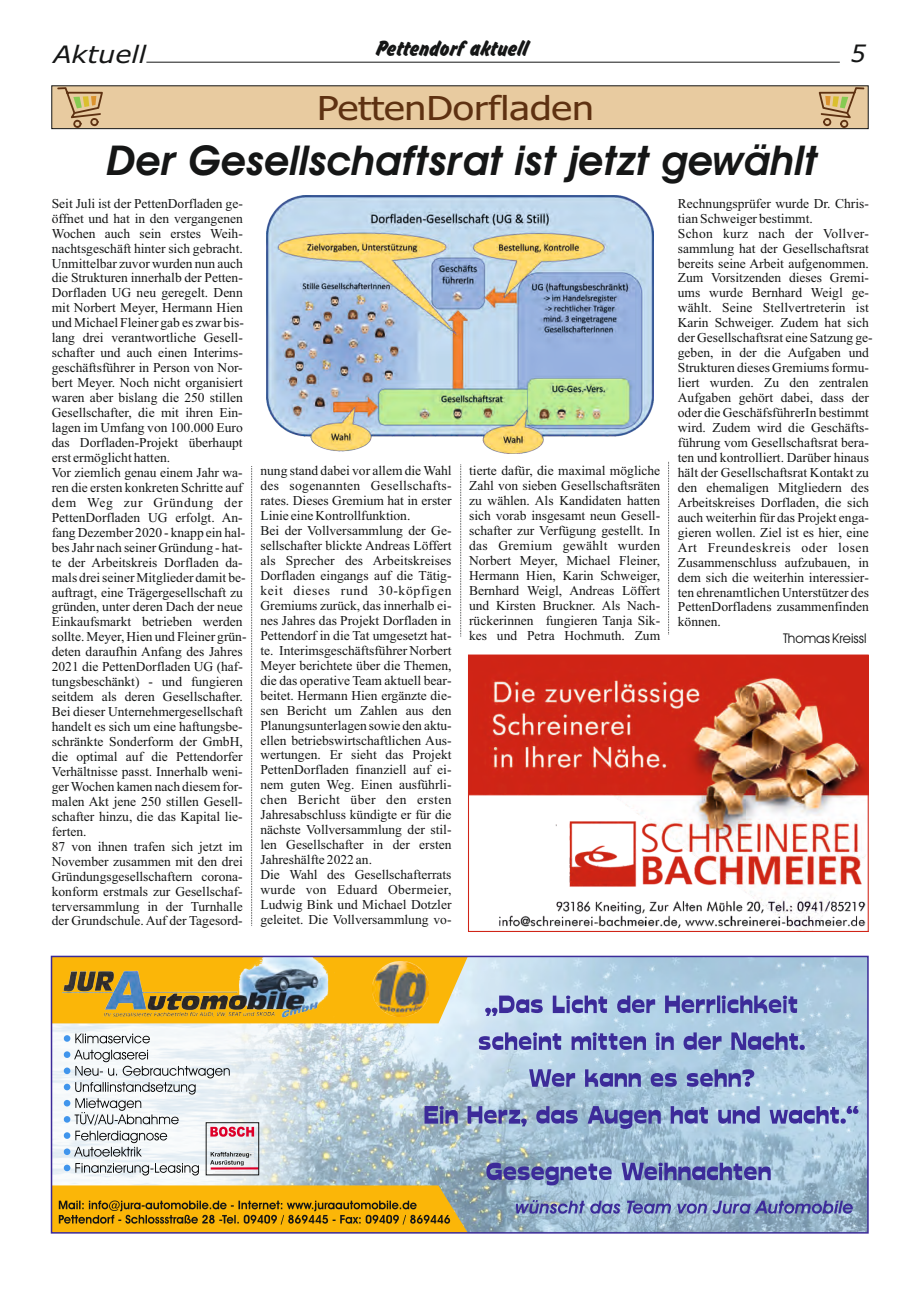
<style>
.page{position:relative;width:920px;height:1290px;background:#fff}
.page>*{position:absolute;margin:0;border:0;box-sizing:border-box;transform-origin:0 0}
.t1{font:italic 600 41.4px "Avant Garde IT Cby BT";color:#151616}
.t2{font:33px "Tahoma";color:#5e3111;scale:1.18 1}
.t3{font:24px "Okay D";color:#151616}
.t4{font:italic 24px "Verdana";color:#151616;scale:1.13 1}
.t5{font:italic 24px "Verdana";color:#151616}
.t6{font:13.5px/15px "Times New Roman";color:#151616}
.t7{font:13.5px "Avant Garde IT Cby BT";color:#151616}
</style>
<div class="page">
<svg style="left:146px;top:61px;width:694px;height:2px"></svg>
<svg style="left:251px;top:466px;width:1px;height:460px"></svg>
<svg style="left:460px;top:465px;width:1px;height:172px"></svg>
<div style="left:52px;top:86px;width:816px;height:43px;background:#e8cba0;border:1px solid #151616"></div>
<svg style="left:57px;top:87px;width:46px;height:41px"></svg>
<svg style="left:819px;top:87px;width:46px;height:41px"></svg>
<svg style="left:668px;top:462px;width:1px;height:173px"></svg>
<img style="left:266px;top:195px;width:388px;height:258px">
<img style="left:54px;top:1023px;width:160px;height:162px">
<img style="left:214px;top:959px;width:652px;height:271px">
<div style="left:54px;top:959px;width:414px;height:64px;background:#fbb608"></div>
<img style="left:62px;top:959px;width:273px;height:61px">
<hr style="left:211px;top:1167px;width:48px;height:2px;background:#de0029">
<svg style="left:64px;top:1033px;width:190px;height:142px"></svg>
<div style="left:206px;top:1122px;width:53px;height:53px;border:1px solid #151616"></div>
<img style="left:373px;top:961px;width:55px;height:56px">
<svg style="left:54px;top:1185px;width:414px;height:45px;background:#d69f12"></svg>
<svg style="left:424px;top:995px;width:434px;height:134px;background:#a1b4d4"></svg>
<svg style="left:629px;top:1069px;width:125px;height:18px;background:#7a86c0"></svg>
<svg style="left:486px;top:1163px;width:285px;height:22px;background:#7882ba"></svg>
<svg style="left:516px;top:1200px;width:337px;height:14px;background:#7b88bb"></svg>
<div style="left:51px;top:956px;width:818px;height:277px;border:2px solid #3c2b99"></div>
<img style="left:470px;top:656px;width:397px;height:274px">
<div style="left:468px;top:654px;width:401px;height:278px;border:1px solid #d02417"></div>
<h3 class="t4" style="left:53px;top:44px;width:84px">Aktuell</h3>
<h3 class="t3" style="left:376px;top:37px;width:154px">Pettendorf aktuell</h3>
<h3 class="t5" style="left:851px;top:43px;width:17px">5</h3>
<h2 class="t2" style="left:317px;top:94px;width:236px">PettenDorfladen</h2>
<h1 class="t1" style="left:107px;top:143px;width:712px">Der Gesellschaftsrat ist jetzt gewählt</h1>
<p class="t6" style="left:52px;top:197px;width:196px">Seit Juli ist der PettenDorfladen ge&shy;öffnet und hat in den vergangenen Wochen auch sein erstes Weih&shy;nachtsgeschäft hinter sich gebracht.<br>Unmittelbar zuvor wurden nun auch die Strukturen innerhalb der Petten-Dorfladen UG neu geregelt. Denn mit Norbert Meyer, Hermann Hien und Michael Fleiner gab es zwar bis&shy;lang drei verantwortliche Gesell&shy;schafter und auch einen Interims&shy;geschäftsführer in Person von Nor&shy;bert Meyer. Noch nicht organisiert waren aber bislang die 250 stillen Gesellschafter, die mit ihren Ein&shy;lagen im Umfang von 100.000 Euro das Dorfladen-Projekt überhaupt erst ermöglicht hatten.<br>Vor ziemlich genau einem Jahr wa&shy;ren die ersten konkreten Schritte auf dem Weg zur Gründung der PettenDorfladen UG erfolgt. An&shy;fang Dezember 2020 - knapp ein hal&shy;bes Jahr nach seiner Gründung - hat&shy;te der Arbeitskreis Dorfladen da&shy;mals drei seiner Mitglieder damit be&shy;auftragt, eine Trägergesellschaft zu gründen, unter deren Dach der neue Einkaufsmarkt betrieben werden sollte. Meyer, Hien und Fleiner grün&shy;deten daraufhin Anfang des Jahres 2021 die PettenDorfladen UG (haf&shy;tungsbeschänkt) - und fungieren seitdem als deren Gesellschafter.<br>Bei dieser Unternehmergesellschaft handelt es sich um eine haftungsbe&shy;schränkte Sonderform der GmbH, die optimal auf die Pettendorfer Verhältnisse passt. Innerhalb weni&shy;ger Wochen kamen nach diesem for&shy;malen Akt jene 250 stillen Gesell&shy;schafter hinzu, die das Kapital lie&shy;ferten.<br>87 von ihnen trafen sich jetzt im November zusammen mit den drei Gründungsgesellschaftern corona&shy;konform erstmals zur Gesellschaf&shy;terversammlung in der Turnhalle der Grundschule. Auf der Tagesord-</p>
<p class="t6" style="left:260px;top:465px;width:193px">nung stand dabei vor allem die Wahl des sogenannten Gesellschafts&shy;rates. Dieses Gremium hat in erster Linie eine Kontrollfunktion.<br>Bei der Vollversammlung der Ge&shy;sellschafter blickte Andreas Löffert als Sprecher des Arbeitskreises Dorfladen eingangs auf die Tätig&shy;keit dieses rund 30-köpfigen Gremiums zurück, das innerhalb ei&shy;nes Jahres das Projekt Dorfladen in Pettendorf in die Tat umgesetzt hat&shy;te. Interimsgeschäftsführer Norbert Meyer berichtete über die Themen, die das operative Team aktuell bear&shy;beitet. Hermann Hien ergänzte die&shy;sen Bericht um Zahlen aus den Planungsunterlagen sowie den aktu&shy;ellen betriebswirtschaftlichen Aus&shy;wertungen. Er sieht das Projekt PettenDorfladen finanziell auf ei&shy;nem guten Weg. Einen ausführli&shy;chen Bericht über den ersten Jahresabschluss kündigte er für die nächste Vollversammlung der stil&shy;len Gesellschafter in der ersten Jahreshälfte 2022 an.<br>Die Wahl des Gesellschafterrats wurde von Eduard Obermeier, Ludwig Bink und Michael Dotzler geleitet. Die Vollversammlung vo-</p>
<p class="t6" style="left:469px;top:465px;width:193px;text-align:justify">tierte dafür, die maximal mögliche Zahl von sieben Gesellschaftsräten zu wählen. Als Kandidaten hatten sich vorab insgesamt neun Gesell&shy;schafter zur Verfügung gestellt. In das Gremium gewählt wurden Norbert Meyer, Michael Fleiner, Hermann Hien, Karin Schweiger, Bernhard Weigl, Andreas Löffert und Kirsten Bruckner. Als Nach&shy;rückerinnen fungieren Tanja Sik&shy;kes und Petra Hochmuth. Zum</p>
<p class="t6" style="left:678px;top:197px;width:196px">Rechnungsprüfer wurde Dr. Chris&shy;tian Schweiger bestimmt.<br>Schon kurz nach der Vollver&shy;sammlung hat der Gesellschaftsrat bereits seine Arbeit aufgenommen.<br>Zum Vorsitzenden dieses Gremi&shy;ums wurde Bernhard Weigl ge&shy;wählt. Seine Stellvertreterin ist<br>Karin Schweiger. Zudem hat sich der Gesellschaftsrat eine Satzung ge&shy;geben, in der die Aufgaben und<br>Strukturen dieses Gremiums formu&shy;liert wurden. Zu den zentralen<br>Aufgaben gehört dabei, dass der oder die GeschäfsführerIn bestimmt wird. Zudem wird die Geschäfts&shy;führung vom Gesellschaftsrat bera&shy;ten und kontrolliert. Darüber hinaus hält der Gesellschaftsrat Kontakt zu den ehemaligen Mitgliedern des<br>Arbeitskreises Dorfladen, die sich auch weiterhin für das Projekt enga&shy;gieren wollen. Ziel ist es hier, eine<br>Art Freundeskreis oder losen<br>Zusammenschluss aufzubauen, in dem sich die weiterhin interessier&shy;ten ehrenamtlichen Unterstützer des<br>PettenDorfladens zusammenfinden können.</p>
<p class="t7" style="left:783px;top:632px;width:85px">Thomas Kreissl</p>
</div>
